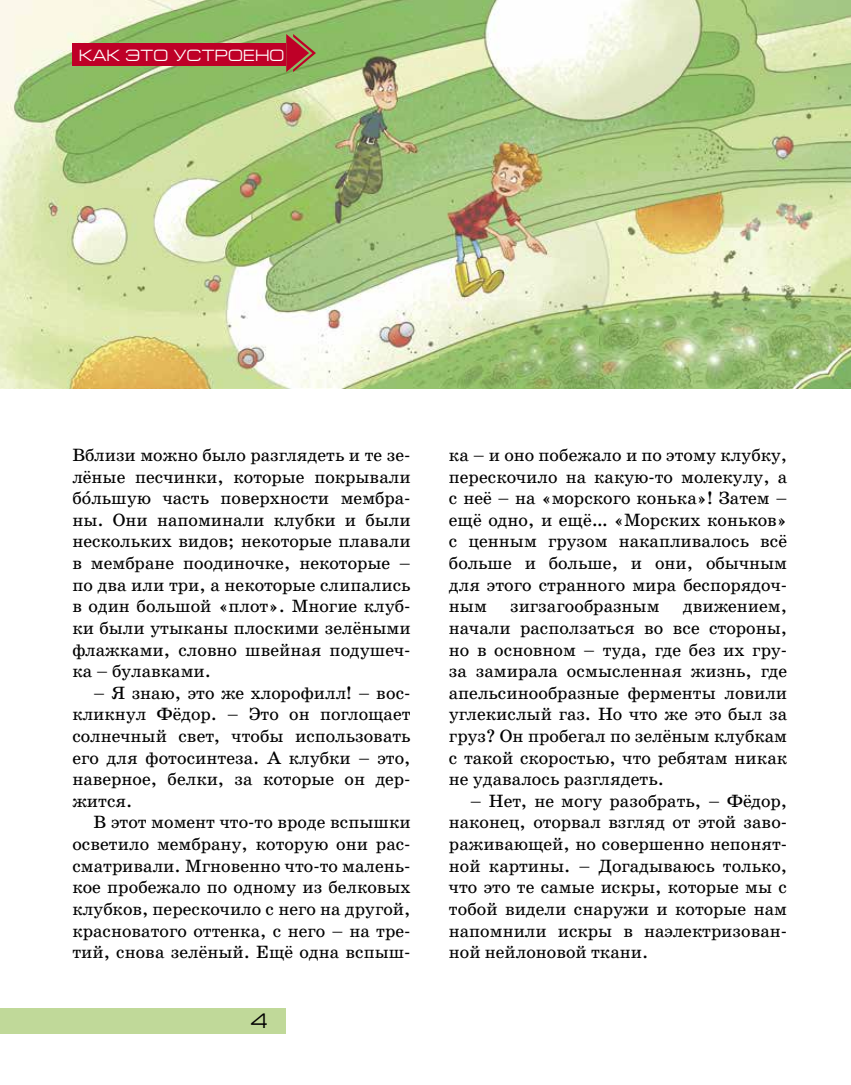
<style>
.page{position:relative;width:851px;height:1085px;background:#fff}
.page>*{position:absolute;margin:0;border:0;box-sizing:border-box;transform-origin:0 0}
.t1{font:21px "Europe Ext";color:#000}
.t2{font:18px/21.6px "School";color:#000;text-align:justify}
.t3{font:16.2px "Europe Ext";letter-spacing:.01em;color:#fff}
.s1{font-style:italic}
</style>
<div class="page">
<img style="left:0;top:0;width:850px;height:388px">
<div style="left:0;top:1008px;width:285px;height:25px;background:#c0d999"></div>
<div style="left:72px;top:43px;width:214px;height:23px;background:#be0027"></div>
<svg style="left:286px;top:34px;width:30px;height:38px"></svg>
<p class="t3" style="left:79px;top:46px;width:206px">КАК ЭТО УСТРОЕНО</p>
<p class="t2" style="left:72px;top:444px;width:340px">Вблизи можно было разглядеть и те зе&shy;лёные песчинки, которые покрывали бо<span class="s1">́</span>льшую часть поверхности мембра&shy;ны. Они напоминали клубки и были нескольких видов; некоторые плавали в мембране поодиночке, некоторые – по два или три, а некоторые слипались в один большой «плот». Многие клуб&shy;ки были утыканы плоскими зелёными флажками, словно швейная подушеч&shy;ка – булавками.</p>
<p class="t2" style="left:72px;top:682px;width:340px;text-indent:21px">– Я знаю, это же хлорофилл! – вос&shy;кликнул Фёдор. – Это он поглощает солнечный свет, чтобы использовать его для фотосинтеза. А клубки – это, наверное, белки, за которые он дер&shy;жится.</p>
<p class="t2" style="left:72px;top:811px;width:340px;text-indent:21px">В этот момент что-то вроде вспышки осветило мембрану, которую они рас&shy;сматривали. Мгновенно что-то малень&shy;кое пробежало по одному из белковых клубков, перескочило с него на другой, красноватого оттенка, с него – на тре&shy;тий, снова зелёный. Ещё одна вспыш-</p>
<p class="t1" style="left:250px;top:1009px;width:20px">4</p>
<p class="t2" style="left:449px;top:444px;width:340px">ка – и оно побежало и по этому клубку, перескочило на какую-то молекулу, а с неё – на «морского конька»! Затем – ещё одно, и ещё… «Морских коньков» с ценным грузом накапливалось всё больше и больше, и они, обычным для этого странного мира беспорядоч&shy;ным</p>
<p class="t2" style="left:510px;top:595px;width:151px">зигзагообразным</p>
<p class="t2" style="left:449px;top:595px;width:340px;text-indent:234px">движением, начали расползаться во все стороны, но в основном – туда, где без их гру&shy;за замирала осмысленная жизнь, где апельсинообразные ферменты ловили углекислый газ. Но что же это был за груз? Он пробегал по зелёным клубкам с такой скоростью, что ребятам никак не удавалось разглядеть.</p>
<p class="t2" style="left:449px;top:790px;width:340px;text-indent:21px">– Нет, не могу разобрать, – Фёдор, наконец, оторвал взгляд от этой заво&shy;раживающей, но совершенно непонят&shy;ной картины. – Догадываюсь только, что это те самые искры, которые мы с тобой видели снаружи и которые нам напомнили искры в наэлектризован&shy;ной нейлоновой ткани.</p>
</div>
